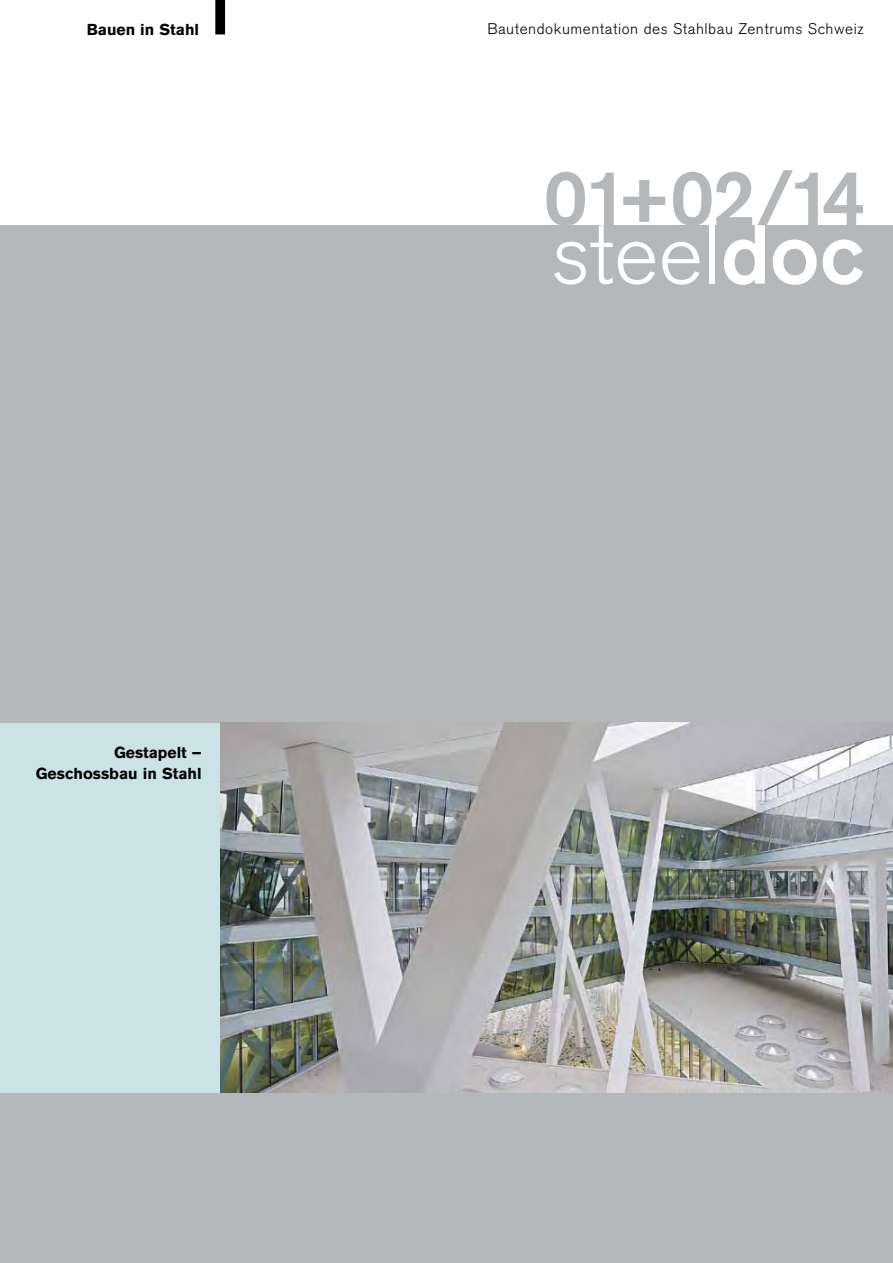
<style>
.page{position:relative;width:893px;height:1263px;background:#fff}
.page>*{position:absolute;margin:0;border:0;box-sizing:border-box;transform-origin:0 0}
.t1{font:300 85.5px "Akzidenz Grotesk BQ";color:#fff}
.t2{font:500 78px "Akzidenz Grotesk BQ";color:#b4b8bb}
.t3{font:700 15.75px/21px "Akzidenz Grotesk BQ";color:#000;text-align:right}
.t4{font:300 15.3px "Akzidenz Grotesk BQ";letter-spacing:.035em;color:#000}
.s1{font-weight:500}
</style>
<div class="page">
<div style="left:0;top:225px;width:893px;height:1038px;background:#b4b8bb"></div>
<div style="left:0;top:723px;width:220px;height:370px;background:#cbe2e6"></div>
<div style="left:215px;top:0;width:10px;height:34px;background:#000"></div>
<img style="left:220px;top:723px;width:673px;height:370px">
<p class="t3" style="left:87px;top:19px;width:114px">Bauen in Stahl</p>
<p class="t4" style="left:487px;top:23px;width:378px">Bautendokumentation des Stahlbau Zentrums Schweiz</p>
<p class="t3" style="left:36px;top:742px;width:167px">Gestapelt –<br>Geschossbau in Stahl</p>
<h2 class="t2" style="left:544px;top:153px;width:324px">01+02/14</h2>
<h1 class="t1" style="left:551px;top:221px;width:315px">steel<span class="s1">doc</span></h1>
</div>
